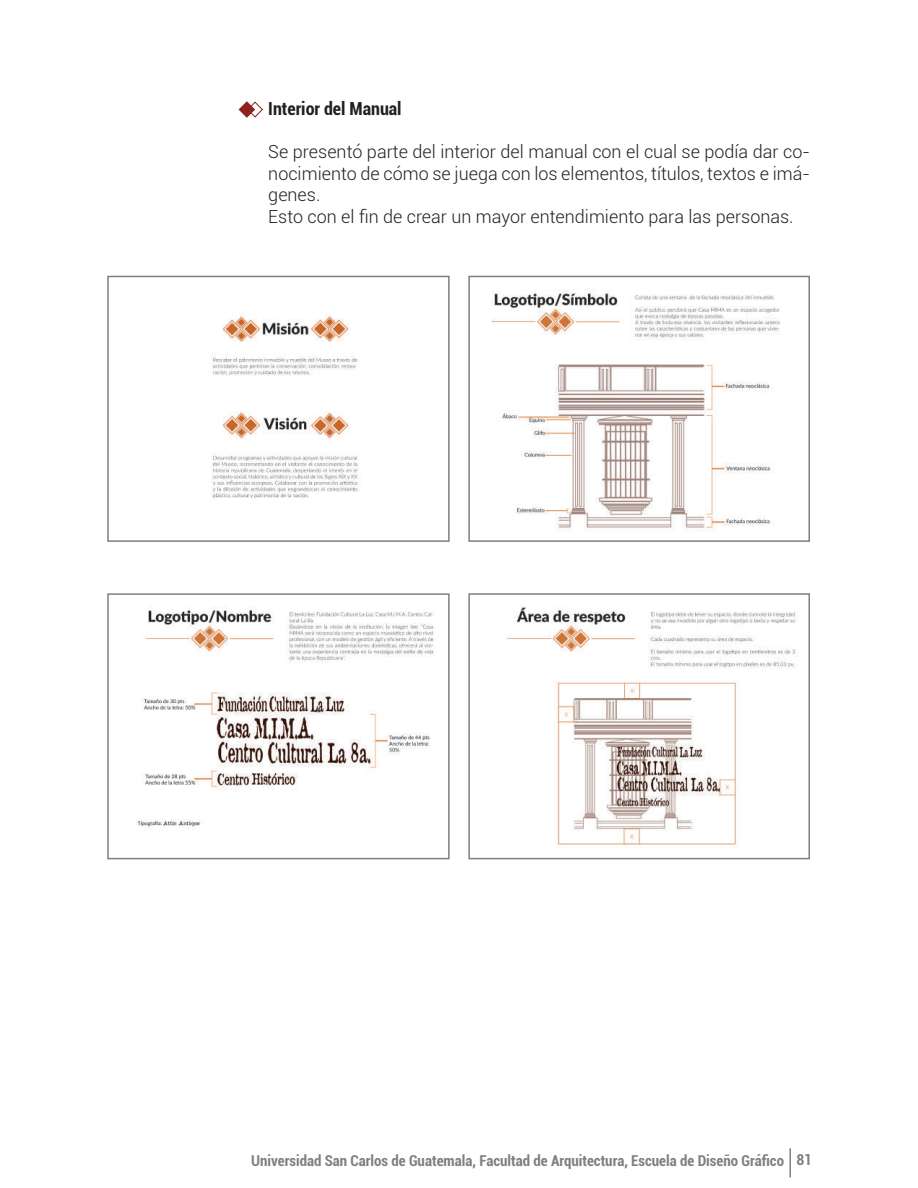
<style>
.page{position:relative;width:918px;height:1188px;background:#fff}
.page>*{position:absolute;margin:0;border:0;box-sizing:border-box;transform-origin:0 0}
.t1{font:300 18px/21.6px "Roboto";color:#231f20}
.t2{font:700 condensed 18px "Roboto";color:#231f20}
.t3{font:700 condensed 15px "Roboto";color:#7d8082}
</style>
<div class="page">
<hr style="left:789px;top:1148px;width:2px;height:30px;background:#7d8082">
<svg style="left:239px;top:101px;width:24px;height:17px"></svg>
<img style="left:211px;top:313px;width:149px;height:186px">
<div style="left:107px;top:276px;width:343px;height:266px;border:2px solid #7d8082"></div>
<img style="left:491px;top:289px;width:289px;height:242px">
<div style="left:468px;top:276px;width:342px;height:266px;border:2px solid #7d8082"></div>
<img style="left:137px;top:607px;width:297px;height:222px">
<div style="left:107px;top:593px;width:343px;height:266px;border:2px solid #7d8082"></div>
<img style="left:506px;top:606px;width:291px;height:242px">
<div style="left:468px;top:593px;width:342px;height:266px;border:2px solid #7d8082"></div>
<p class="t2" style="left:268px;top:96px;width:135px">Interior del Manual</p>
<p class="t1" style="left:268px;top:140px;width:543px">Se presentó parte del interior del manual con el cual se podía dar co&shy;nocimiento de cómo se juega con los elementos, títulos, textos e imá&shy;genes.<br>Esto con el fin de crear un mayor entendimiento para las personas.</p>
<p class="t3" style="left:251px;top:1150px;width:562px">Universidad San Carlos de Guatemala, Facultad de Arquitectura, Escuela de Diseño Gráfico 81</p>
</div>
